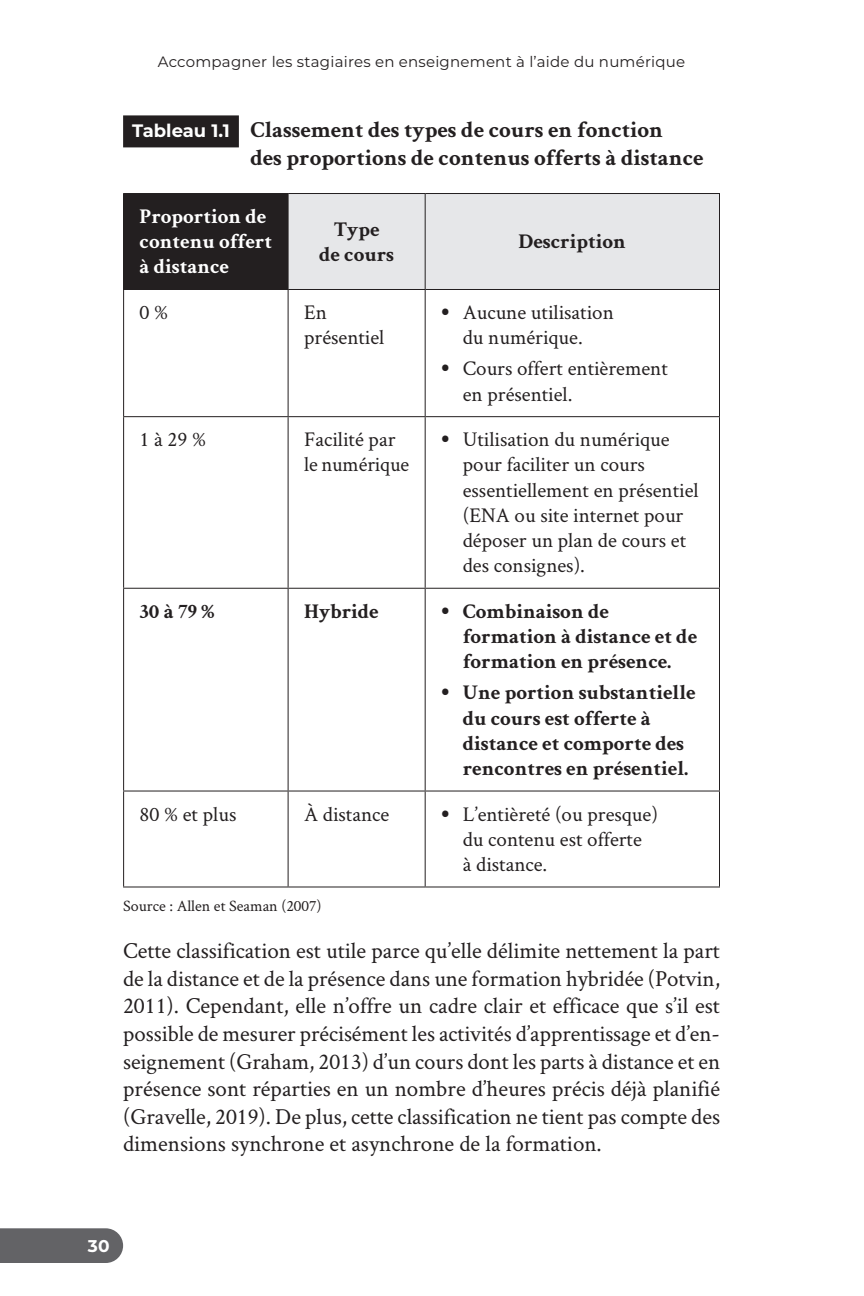
<style>
.page{position:relative;width:864px;height:1296px;background:#fff}
.page>*{position:absolute;margin:0;border:0;box-sizing:border-box;transform-origin:0 0}
.t1{font:23px/27.6px "Crimson Text";color:#231f20;text-align:justify}
.FigTitle{font:700 23px/27.6px "Crimson Text";color:#231f20}
.t2{font:21px/25.2px "Crimson Text";color:#231f20}
.t3{font:700 21px/25.2px "Crimson Text";color:#231f20}
.t4{font:700 21px/25.2px "Crimson Text";color:#fff}
.t5{font:700 17px "Montserrat";color:#fff}
.Source{font:16px "Crimson Text";color:#231f20}
.t6{font:15px "Montserrat";letter-spacing:.015em;color:#231f20}
.s1{font-family:"Montserrat";font-size:18px;color:#fff}
.s2{font-family:"Source Sans Pro";font-size:28px}
.s3{font-family:"Source Sans Pro";font-weight:400;font-size:28px}
</style>
<div class="page">
<div style="left:0;top:1228px;width:123px;height:35px;background:#636366"></div>
<div style="left:123px;top:115px;width:116px;height:32px;background:#231f20"></div>
<div style="left:124px;top:194px;width:164px;height:95px;background:#231f20"></div>
<div style="left:289px;top:194px;width:430px;height:95px;background:#e6e7e9"></div>
<hr style="left:123px;top:193px;width:165px;height:1px;background:#231f20">
<hr style="left:123px;top:194px;width:1px;height:95px;background:#231f20">
<hr style="left:288px;top:193px;width:137px;height:1px;background:#231f20">
<hr style="left:288px;top:194px;width:1px;height:95px;background:#231f20">
<hr style="left:425px;top:193px;width:295px;height:1px;background:#231f20">
<hr style="left:425px;top:194px;width:1px;height:95px;background:#231f20">
<hr style="left:719px;top:194px;width:1px;height:95px;background:#231f20">
<hr style="left:123px;top:289px;width:165px;height:1px;background:#231f20">
<hr style="left:123px;top:290px;width:1px;height:126px;background:#231f20">
<hr style="left:288px;top:289px;width:137px;height:1px;background:#231f20">
<hr style="left:288px;top:290px;width:1px;height:126px;background:#231f20">
<hr style="left:425px;top:289px;width:295px;height:1px;background:#231f20">
<hr style="left:425px;top:290px;width:1px;height:126px;background:#231f20">
<hr style="left:719px;top:290px;width:1px;height:126px;background:#231f20">
<hr style="left:123px;top:416px;width:165px;height:1px;background:#231f20">
<hr style="left:123px;top:417px;width:1px;height:171px;background:#231f20">
<hr style="left:288px;top:416px;width:137px;height:1px;background:#231f20">
<hr style="left:288px;top:417px;width:1px;height:171px;background:#231f20">
<hr style="left:425px;top:416px;width:295px;height:1px;background:#231f20">
<hr style="left:425px;top:417px;width:1px;height:171px;background:#231f20">
<hr style="left:719px;top:417px;width:1px;height:171px;background:#231f20">
<hr style="left:123px;top:588px;width:165px;height:1px;background:#231f20">
<hr style="left:123px;top:589px;width:1px;height:202px;background:#231f20">
<hr style="left:288px;top:588px;width:137px;height:1px;background:#231f20">
<hr style="left:288px;top:589px;width:1px;height:202px;background:#231f20">
<hr style="left:425px;top:588px;width:295px;height:1px;background:#231f20">
<hr style="left:425px;top:589px;width:1px;height:202px;background:#231f20">
<hr style="left:719px;top:589px;width:1px;height:202px;background:#231f20">
<hr style="left:123px;top:791px;width:165px;height:1px;background:#231f20">
<hr style="left:123px;top:792px;width:1px;height:94px;background:#231f20">
<hr style="left:288px;top:791px;width:137px;height:1px;background:#231f20">
<hr style="left:288px;top:792px;width:1px;height:94px;background:#231f20">
<hr style="left:425px;top:791px;width:295px;height:1px;background:#231f20">
<hr style="left:425px;top:792px;width:1px;height:94px;background:#231f20">
<hr style="left:719px;top:792px;width:1px;height:94px;background:#231f20">
<hr style="left:123px;top:886px;width:165px;height:1px;background:#231f20">
<hr style="left:288px;top:886px;width:137px;height:1px;background:#231f20">
<hr style="left:425px;top:886px;width:295px;height:1px;background:#231f20">
<p class="t6" style="left:158px;top:52px;width:529px">Accompagner les stagiaires en enseignement à l’aide du numérique</p>
<p class="FigTitle" style="left:250px;top:116px;width:455px;text-indent:-118px"><span class="s1">Tableau 1.1</span> Classement des types de cours en fonction<br>des proportions de contenus offerts à distance</p>
<p class="t4" style="left:140px;top:203px;width:134px">Proportion de contenu offert à distance</p>
<p class="t3" style="left:319px;top:216px;width:77px;text-align:center">Type<br>de cours</p>
<p class="t3" style="left:519px;top:228px;width:109px">Description</p>
<p class="t2" style="left:140px;top:299px;width:30px">0%</p>
<p class="t2" style="left:304px;top:299px;width:82px">En présentiel</p>
<p class="t2" style="left:441px;top:299px;width:174px;text-align:center"><span class="s2">•</span> Aucune utilisation du numérique.</p>
<p class="t2" style="left:463px;top:355px;width:207px;text-indent:-22px"><span class="s2">•</span> Cours offert entièrement en présentiel.</p>
<p class="t2" style="left:140px;top:426px;width:68px">1 à 29 %</p>
<p class="t2" style="left:304px;top:426px;width:107px">Facilité par le numérique</p>
<p class="t2" style="left:463px;top:426px;width:237px;text-indent:-22px"><span class="s2">•</span> Utilisation du numérique pour faciliter un cours essentiellement en présentiel (ENA ou site internet pour déposer un plan de cours et des consignes).</p>
<p class="t3" style="left:140px;top:598px;width:77px">30 à 79 %</p>
<p class="t3" style="left:304px;top:598px;width:76px">Hybride</p>
<p class="t3" style="left:463px;top:598px;width:236px;text-indent:-22px"><span class="s3">•</span> Combinaison de formation à distance et de formation en présence.</p>
<p class="t3" style="left:463px;top:680px;width:234px;text-indent:-22px"><span class="s3">•</span> Une portion substantielle du cours est offerte à distance et comporte des rencontres en présentiel.</p>
<p class="t2" style="left:140px;top:801px;width:98px">80 % et plus</p>
<p class="t2" style="left:304px;top:801px;width:87px">À distance</p>
<p class="t2" style="left:463px;top:801px;width:197px;text-indent:-22px"><span class="s2">•</span> L’entièreté (ou presque) du contenu est offerte<br>à distance.</p>
<p class="Source" style="left:123px;top:895px;width:200px">Source : Allen et Seaman (2007)</p>
<p class="t1" style="left:123px;top:936px;width:599px">Cette classification est utile parce qu’elle délimite nettement la part de la distance et de la présence dans une formation hybridée (Potvin, 2011). Cependant, elle n’offre un cadre clair et efficace que s’il est possible de mesurer précisément les activités d’apprentissage et d’en&shy;seignement (Graham, 2013) d’un cours dont les parts à distance et en présence sont réparties en un nombre d’heures précis déjà planifié (Gravelle, 2019). De plus, cette classification ne tient pas compte des dimensions synchrone et asynchrone de la formation.</p>
<p class="t5" style="left:88px;top:1233px;width:23px">30</p>
</div>
